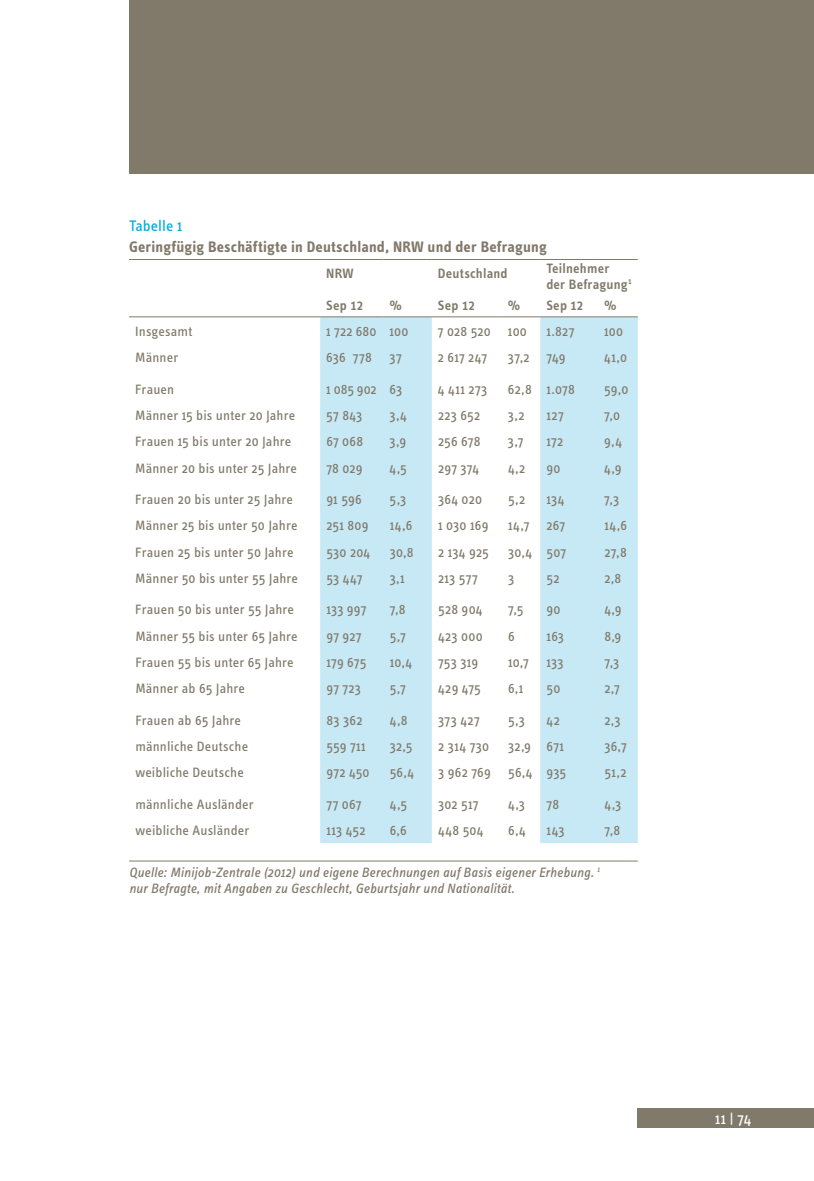
<style>
.page{position:relative;width:814px;height:1181px;background:#fff}
.page>*{position:absolute;margin:0;border:0;box-sizing:border-box;transform-origin:0 0}
.t1{font:700 15.75px "Info OT Text";letter-spacing:.01em;color:#817a6b}
.t2{font:15.75px "Info OT Text";letter-spacing:.005em;color:#00acdd}
.t3{font:15.75px "Info OT Text";color:#fff}
.t4{font:14px "Info OT Text";letter-spacing:.01em;color:#817a6b}
.t5{font:italic 14px/15.8px "Info OT Text";letter-spacing:.01em;color:#817a6b}
.t6{font:600 14px/15.8px "Info OT Text";letter-spacing:.015em;color:#817a6b}
</style>
<div class="page">
<div style="left:637px;top:1107px;width:177px;height:20px;background:#817a6b"></div>
<div style="left:129px;top:0;width:685px;height:174px;background:#817a6b"></div>
<hr style="left:129px;top:860px;width:508px;height:1px;background:#817a6b">
<svg style="left:320px;top:317px;width:317px;height:526px;fill:#c7e9f6"></svg>
<hr style="left:129px;top:316px;width:191px;height:1px;background:#817a6b">
<hr style="left:320px;top:316px;width:63px;height:1px;background:#817a6b">
<hr style="left:383px;top:316px;width:49px;height:1px;background:#817a6b">
<hr style="left:432px;top:316px;width:70px;height:1px;background:#817a6b">
<hr style="left:502px;top:316px;width:38px;height:1px;background:#817a6b">
<hr style="left:540px;top:316px;width:58px;height:1px;background:#817a6b">
<hr style="left:598px;top:316px;width:39px;height:1px;background:#817a6b">
<hr style="left:129px;top:259px;width:191px;height:1px;background:#817a6b">
<hr style="left:320px;top:259px;width:63px;height:1px;background:#817a6b">
<hr style="left:383px;top:259px;width:49px;height:1px;background:#817a6b">
<hr style="left:432px;top:259px;width:70px;height:1px;background:#817a6b">
<hr style="left:502px;top:259px;width:38px;height:1px;background:#817a6b">
<hr style="left:540px;top:259px;width:58px;height:1px;background:#817a6b">
<hr style="left:598px;top:259px;width:39px;height:1px;background:#817a6b">
<p class="t2" style="left:129px;top:216px;width:55px">Tabelle 1</p>
<p class="t1" style="left:129px;top:237px;width:419px">Geringfügig Beschäftigte in Deutschland, NRW und der Befragung</p>
<p class="t6" style="left:326px;top:265px;width:29px">NRW</p>
<p class="t6" style="left:438px;top:265px;width:71px">Deutschland</p>
<p class="t6" style="left:546px;top:260px;width:87px">Teilnehmer der Befragung<sup>1</sup></p>
<p class="t6" style="left:326px;top:297px;width:38px">Sep 12</p>
<p class="t6" style="left:389px;top:297px;width:14px">%</p>
<p class="t6" style="left:438px;top:297px;width:38px">Sep 12</p>
<p class="t6" style="left:508px;top:297px;width:14px">%</p>
<p class="t6" style="left:546px;top:297px;width:38px">Sep 12</p>
<p class="t6" style="left:604px;top:297px;width:14px">%</p>
<p class="t4" style="left:135px;top:323px;width:59px">Insgesamt</p>
<p class="t4" style="left:326px;top:323px;width:84px">1 722 680 100</p>
<p class="t4" style="left:438px;top:323px;width:90px">7 028 520 100</p>
<p class="t4" style="left:546px;top:323px;width:29px">1.827</p>
<p class="t4" style="left:604px;top:323px;width:21px">100</p>
<p class="t4" style="left:135px;top:349px;width:45px">Männer</p>
<p class="t4" style="left:326px;top:349px;width:47px">636 778</p>
<p class="t4" style="left:389px;top:349px;width:14px">37</p>
<p class="t4" style="left:438px;top:349px;width:51px">2 617 247</p>
<p class="t4" style="left:508px;top:349px;width:59px">37,2 749</p>
<p class="t4" style="left:604px;top:349px;width:24px">41,0</p>
<p class="t4" style="left:135px;top:380px;width:41px">Frauen</p>
<p class="t4" style="left:326px;top:380px;width:77px">1 085 902 63</p>
<p class="t4" style="left:438px;top:380px;width:51px">4 411 273</p>
<p class="t4" style="left:508px;top:380px;width:69px">62,8 1.078</p>
<p class="t4" style="left:604px;top:380px;width:26px">59,0</p>
<p class="t4" style="left:135px;top:407px;width:161px">Männer 15 bis unter 20 Jahre</p>
<p class="t4" style="left:326px;top:407px;width:38px">57 843</p>
<p class="t4" style="left:389px;top:407px;width:19px">3,4</p>
<p class="t4" style="left:438px;top:407px;width:44px">223 652</p>
<p class="t4" style="left:508px;top:407px;width:18px">3,2</p>
<p class="t4" style="left:546px;top:407px;width:19px">127</p>
<p class="t4" style="left:604px;top:407px;width:17px">7,0</p>
<p class="t4" style="left:135px;top:433px;width:157px">Frauen 15 bis unter 20 Jahre</p>
<p class="t4" style="left:326px;top:433px;width:38px">67 068</p>
<p class="t4" style="left:389px;top:433px;width:18px">3,9</p>
<p class="t4" style="left:438px;top:433px;width:44px">256 678</p>
<p class="t4" style="left:508px;top:433px;width:17px">3,7</p>
<p class="t4" style="left:546px;top:433px;width:19px">172</p>
<p class="t4" style="left:604px;top:433px;width:19px">9,4</p>
<p class="t4" style="left:135px;top:459px;width:163px">Männer 20 bis unter 25 Jahre</p>
<p class="t4" style="left:326px;top:459px;width:38px">78 029</p>
<p class="t4" style="left:389px;top:459px;width:19px">4,5</p>
<p class="t4" style="left:438px;top:459px;width:43px">297 374</p>
<p class="t4" style="left:508px;top:459px;width:19px">4,2</p>
<p class="t4" style="left:546px;top:459px;width:16px">90</p>
<p class="t4" style="left:604px;top:459px;width:19px">4,9</p>
<p class="t4" style="left:135px;top:491px;width:159px">Frauen 20 bis unter 25 Jahre</p>
<p class="t4" style="left:326px;top:491px;width:37px">91 596</p>
<p class="t4" style="left:389px;top:491px;width:18px">5,3</p>
<p class="t4" style="left:438px;top:491px;width:45px">364 020</p>
<p class="t4" style="left:508px;top:491px;width:19px">5,2</p>
<p class="t4" style="left:546px;top:491px;width:19px">134</p>
<p class="t4" style="left:604px;top:491px;width:17px">7,3</p>
<p class="t4" style="left:135px;top:517px;width:164px">Männer 25 bis unter 50 Jahre</p>
<p class="t4" style="left:326px;top:517px;width:44px">251 809</p>
<p class="t4" style="left:389px;top:517px;width:24px">14,6</p>
<p class="t4" style="left:438px;top:517px;width:52px">1 030 169</p>
<p class="t4" style="left:508px;top:517px;width:59px">14,7 267</p>
<p class="t4" style="left:604px;top:517px;width:24px">14,6</p>
<p class="t4" style="left:135px;top:543px;width:160px">Frauen 25 bis unter 50 Jahre</p>
<p class="t4" style="left:326px;top:543px;width:45px">530 204</p>
<p class="t4" style="left:389px;top:543px;width:25px">30,8</p>
<p class="t4" style="left:438px;top:543px;width:52px">2 134 925</p>
<p class="t4" style="left:508px;top:543px;width:60px">30,4 507</p>
<p class="t4" style="left:604px;top:543px;width:24px">27,8</p>
<p class="t4" style="left:135px;top:569px;width:164px">Männer 50 bis unter 55 Jahre</p>
<p class="t4" style="left:326px;top:569px;width:37px">53 447</p>
<p class="t4" style="left:389px;top:569px;width:17px">3,1</p>
<p class="t4" style="left:438px;top:569px;width:41px">213 577</p>
<p class="t4" style="left:508px;top:569px;width:8px">3</p>
<p class="t4" style="left:546px;top:569px;width:15px">52</p>
<p class="t4" style="left:604px;top:569px;width:18px">2,8</p>
<p class="t4" style="left:135px;top:601px;width:160px">Frauen 50 bis unter 55 Jahre</p>
<p class="t4" style="left:326px;top:601px;width:42px">133 997</p>
<p class="t4" style="left:389px;top:601px;width:17px">7,8</p>
<p class="t4" style="left:438px;top:601px;width:46px">528 904</p>
<p class="t4" style="left:508px;top:601px;width:17px">7,5</p>
<p class="t4" style="left:546px;top:601px;width:16px">90</p>
<p class="t4" style="left:604px;top:601px;width:19px">4,9</p>
<p class="t4" style="left:135px;top:627px;width:164px">Männer 55 bis unter 65 Jahre</p>
<p class="t4" style="left:326px;top:627px;width:37px">97 927</p>
<p class="t4" style="left:390px;top:627px;width:18px">5,7</p>
<p class="t4" style="left:438px;top:627px;width:46px">423 000</p>
<p class="t4" style="left:508px;top:627px;width:8px">6</p>
<p class="t4" style="left:546px;top:627px;width:19px">163</p>
<p class="t4" style="left:604px;top:627px;width:18px">8,9</p>
<p class="t4" style="left:135px;top:653px;width:160px">Frauen 55 bis unter 65 Jahre</p>
<p class="t4" style="left:326px;top:653px;width:41px">179 675</p>
<p class="t4" style="left:390px;top:653px;width:24px">10,4</p>
<p class="t4" style="left:438px;top:653px;width:42px">753 319</p>
<p class="t4" style="left:508px;top:653px;width:22px">10,7</p>
<p class="t4" style="left:546px;top:653px;width:19px">133</p>
<p class="t4" style="left:604px;top:653px;width:17px">7,3</p>
<p class="t4" style="left:135px;top:680px;width:111px">Männer ab 65 Jahre</p>
<p class="t4" style="left:326px;top:680px;width:36px">97 723</p>
<p class="t4" style="left:390px;top:680px;width:18px">5,7</p>
<p class="t4" style="left:438px;top:680px;width:44px">429 475</p>
<p class="t4" style="left:508px;top:680px;width:17px">6,1</p>
<p class="t4" style="left:546px;top:680px;width:15px">50</p>
<p class="t4" style="left:604px;top:680px;width:17px">2,7</p>
<p class="t4" style="left:135px;top:711px;width:107px">Frauen ab 65 Jahre</p>
<p class="t4" style="left:326px;top:711px;width:38px">83 362</p>
<p class="t4" style="left:390px;top:711px;width:19px">4,8</p>
<p class="t4" style="left:438px;top:711px;width:43px">373 427</p>
<p class="t4" style="left:508px;top:711px;width:18px">5,3</p>
<p class="t4" style="left:546px;top:711px;width:15px">42</p>
<p class="t4" style="left:604px;top:711px;width:18px">2,3</p>
<p class="t4" style="left:135px;top:737px;width:114px">männliche Deutsche</p>
<p class="t4" style="left:326px;top:737px;width:41px">559 711</p>
<p class="t4" style="left:390px;top:737px;width:24px">32,5</p>
<p class="t4" style="left:438px;top:737px;width:53px">2 314 730</p>
<p class="t4" style="left:508px;top:737px;width:57px">32,9 671</p>
<p class="t4" style="left:604px;top:737px;width:24px">36,7</p>
<p class="t4" style="left:135px;top:764px;width:110px">weibliche Deutsche</p>
<p class="t4" style="left:326px;top:764px;width:45px">972 450</p>
<p class="t4" style="left:390px;top:764px;width:26px">56,4</p>
<p class="t4" style="left:438px;top:764px;width:129px">3 962 769 56,4 935</p>
<p class="t4" style="left:604px;top:764px;width:24px">51,2</p>
<p class="t4" style="left:135px;top:795px;width:120px">männliche Ausländer</p>
<p class="t4" style="left:326px;top:795px;width:37px">77 067</p>
<p class="t4" style="left:390px;top:795px;width:19px">4,5</p>
<p class="t4" style="left:438px;top:795px;width:42px">302 517</p>
<p class="t4" style="left:508px;top:795px;width:18px">4,3</p>
<p class="t4" style="left:546px;top:795px;width:14px">78</p>
<p class="t4" style="left:604px;top:795px;width:18px">4,3</p>
<p class="t4" style="left:135px;top:821px;width:115px">weibliche Ausländer</p>
<p class="t4" style="left:326px;top:821px;width:41px">113 452</p>
<p class="t4" style="left:390px;top:821px;width:19px">6,6</p>
<p class="t4" style="left:438px;top:821px;width:47px">448 504</p>
<p class="t4" style="left:508px;top:821px;width:19px">6,4</p>
<p class="t4" style="left:546px;top:821px;width:20px">143</p>
<p class="t4" style="left:604px;top:821px;width:17px">7,8</p>
<p class="t5" style="left:129px;top:864px;width:472px">Quelle: Minijob-Zentrale (2012) und eigene Berechnungen auf Basis eigener Erhebung. <sup>1 </sup>nur Befragte, mit Angaben zu Geschlecht, Geburtsjahr und Nationalität.</p>
<p class="t3" style="left:715px;top:1109px;width:38px">11 | 74</p>
</div>
